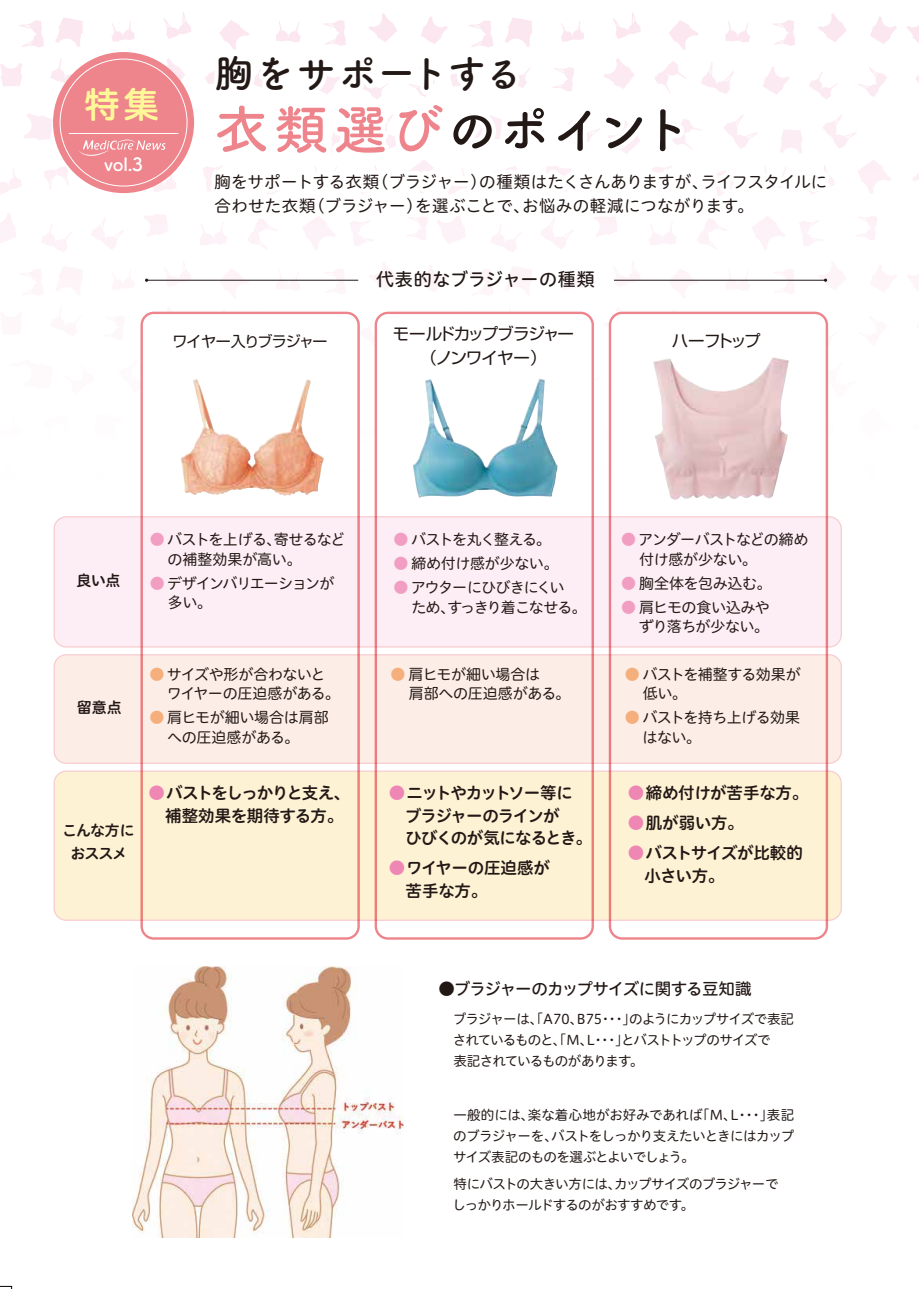
<style>
.page{position:relative;width:919px;height:1289px;background:#fff}
.page>*{position:absolute;margin:0;border:0;box-sizing:border-box;transform-origin:0 0}
.t1{font:700 52.05px "Tsuku A Rd Gothic";letter-spacing:-.07em;color:#221815}
.t2{font:700 39.45px "Tsuku A Rd Gothic";letter-spacing:-.03em;color:#221815}
.t3{font:35.7px "Hiragino UD Sans R Std W6";color:#fff899}
.t4{font:700 18.3px "Tsuku A Rd Gothic";color:#fff}
.t5{font:18px "Hiragino UD Sans R Std W5";letter-spacing:.03em;color:#221815}
.t6{font:16.5px/24px "Hiragino UD Sans R Std W4";letter-spacing:-.005em;color:#221815}
.t7{font:16.5px/22.5px "Hiragino UD Sans R Std W6";letter-spacing:-.04em;color:#221815;text-align:center}
.t8{font:16.5px/22.5px "Hiragino UD Sans R Std W6";letter-spacing:-.065em;color:#221815}
.t9{font:16.5px/24px "Shin Go Pro";letter-spacing:-.07em;color:#221815;text-align:center}
.t10{font:16.5px "Hiragino UD Sans R Std W5";letter-spacing:-.055em;color:#221815}
.t11{font:16.5px/22.5px "Hiragino UD Sans R Std W6";letter-spacing:-.015em;color:#221815}
.t12{font:16.5px "Hiragino UD Sans R Std W6";letter-spacing:-.02em;color:#221815}
.t13{font:15px/19.5px "Hiragino UD Sans R Std W4";letter-spacing:-.035em;color:#221815}
.t14{font:15px/19.5px "Hiragino UD Sans R Std W4";letter-spacing:-.015em;color:#221815}
.t15{font:15px/19.5px "Hiragino UD Sans R Std W4";letter-spacing:-.07em;color:#221815}
.t16{font:15px/19.5px "Hiragino UD Sans R Std W4";letter-spacing:-.075em;color:#221815}
.t17{font:15px "Shin Go Pro";letter-spacing:-.065em;color:#221815}
.t18{font:15px "Hiragino UD Sans R Std W4";letter-spacing:-.085em;color:#221815}
.t19{font:15px/22.5px "Hiragino UD Sans R Std W6";letter-spacing:-.06em;color:#221815;text-align:center}
.t20{font:15px "Hiragino UD Sans R Std W6";letter-spacing:-.035em;color:#221815}
.t21{font:13.5px/21px "Hiragino UD Sans R Std W4";letter-spacing:-.06em;color:#221815}
.s1{font-size:54px;color:#ee858c}
.s2{color:#f19ec2}
.s3{color:#f5af7d}
.s4{color:#ee87b4}
</style>
<div class="page">
<svg style="left:906px;top:26px;width:12px;height:253px"></svg>
<img style="left:181px;top:379px;width:23px;height:116px">
<div style="left:54px;top:517px;width:787px;height:130px;background:#fceef4;border-radius:12px"></div>
<div style="left:54px;top:654px;width:787px;height:109px;background:#fcede6;border-radius:12px"></div>
<div style="left:54px;top:654px;width:787px;height:110px;border:1px solid #ea545e;border-radius:12px"></div>
<div style="left:54px;top:771px;width:787px;height:149px;background:#fef2d5;border-radius:12px"></div>
<div style="left:54px;top:770px;width:787px;height:150px;border:1px solid #ea545e;border-radius:12px"></div>
<hr style="left:146px;top:280px;width:212px;height:1px;background:#221815">
<svg style="left:204px;top:12px;width:631px;height:728px"></svg>
<svg style="left:53px;top:52px;width:141px;height:141px;background:#ef8f95"></svg>
<div style="left:60px;top:59px;width:127px;height:127px;background:#ee858c;border-radius:50%"></div>
<hr style="left:69px;top:133px;width:109px;height:1px;background:#fff">
<svg style="left:79px;top:140px;width:86px;height:16px"></svg>
<img style="left:133px;top:966px;width:270px;height:271px">
<svg style="left:0;top:1285px;width:12px;height:3px"></svg>
<h3 class="t3" style="left:84px;top:78px;width:77px">特集</h3>
<h3 class="t4" style="left:104px;top:150px;width:41px">vol.3</h3>
<h2 class="t2" style="left:215px;top:43px;width:310px">胸をサポートする</h2>
<h1 class="t1" style="left:215px;top:89px;width:479px"><span class="s1">衣類選び</span>のポイント</h1>
<p class="t6" style="left:214px;top:168px;width:614px">胸をサポートする衣類（ブラジャー）の種類はたくさんありますが、ライフスタイルに合わせた衣類（ブラジャー）を選ぶことで、お悩みの軽減につながります。</p>
<h3 class="t5" style="left:376px;top:265px;width:220px">代表的なブラジャーの種類</h3>
<p class="t17" style="left:172px;top:329px;width:156px">ワイヤー入りブラジャー</p>
<p class="t9" style="left:393px;top:319px;width:183px">モールドカップブラジャー（ノンワイヤー）</p>
<p class="t9" style="left:672px;top:326px;width:90px">ハーフトップ</p>
<p class="t20" style="left:76px;top:568px;width:46px">良い点</p>
<p class="t20" style="left:77px;top:696px;width:46px">留意点</p>
<p class="t19" style="left:62px;top:818px;width:74px">こんな方におススメ</p>
<p class="t13" style="left:168px;top:529px;width:179px;text-indent:-18px"><span class="s2">●</span> バストを上げる、寄せるなどの補整効果が高い。</p>
<p class="t16" style="left:168px;top:572px;width:168px;text-indent:-18px"><span class="s2">●</span> デザインバリエーションが多い。</p>
<p class="t13" style="left:167px;top:663px;width:175px;text-indent:-17px"><span class="s3">●</span> サイズや形が合わないとワイヤーの圧迫感がある。</p>
<p class="t14" style="left:167px;top:707px;width:163px;text-indent:-18px"><span class="s3">●</span> 肩ヒモが細い場合は肩部への圧迫感がある。</p>
<p class="t18" style="left:393px;top:528px;width:159px"><span class="s2">●</span> バストを丸く整える。</p>
<p class="t13" style="left:393px;top:553px;width:167px"><span class="s2">●</span> 締め付け感が少ない。</p>
<p class="t15" style="left:411px;top:577px;width:177px;text-indent:-18px"><span class="s2">●</span> アウターにひびきにくい<br>ため、すっきり着こなせる。</p>
<p class="t13" style="left:639px;top:529px;width:171px;text-indent:-18px"><span class="s2">●</span> アンダーバストなどの締め付け感が少ない。</p>
<p class="t13" style="left:621px;top:572px;width:152px"><span class="s2">●</span> 胸全体を包み込む。</p>
<p class="t13" style="left:621px;top:596px;width:150px;text-align:right"><span class="s2">●</span> 肩ヒモの食い込みやずり落ちが少ない。</p>
<p class="t14" style="left:409px;top:663px;width:163px;text-indent:-18px"><span class="s3">●</span> 肩ヒモが細い場合は<br>肩部への圧迫感がある。</p>
<p class="t13" style="left:643px;top:663px;width:159px;text-indent:-18px"><span class="s3">●</span> バストを補整する効果が低い。</p>
<p class="t13" style="left:642px;top:707px;width:159px;text-indent:-18px"><span class="s3">●</span> バストを持ち上げる効果はない。</p>
<p class="t7" style="left:149px;top:780px;width:203px"><span class="s4">●</span>バストをしっかりと支え、補整効果を期待する方。</p>
<p class="t8" style="left:405px;top:780px;width:189px;text-indent:-16px"><span class="s4">●</span>ニットやカットソー等にブラジャーのラインが<br>ひびくのが気になるとき。</p>
<p class="t11" style="left:405px;top:855px;width:146px;text-indent:-17px"><span class="s4">●</span>ワイヤーの圧迫感が苦手な方。</p>
<p class="t12" style="left:628px;top:780px;width:182px"><span class="s4">●</span>締め付けが苦手な方。</p>
<p class="t7" style="left:628px;top:810px;width:118px"><span class="s4">●</span>肌が弱い方。</p>
<p class="t7" style="left:644px;top:840px;width:160px;text-align:left;text-indent:-17px"><span class="s4">●</span>バストサイズが比較的小さい方。</p>
<p class="t10" style="left:438px;top:976px;width:314px">●ブラジャーのカップサイズに関する豆知識</p>
<p class="t21" style="left:452px;top:1007px;width:343px">ブラジャーは、「A70、B75・・・」のようにカップサイズで表記されているものと、「M、L・・・」とバストトップのサイズで<br>表記されているものがあります。</p>
<p class="t21" style="left:453px;top:1103px;width:343px;text-align:justify">一般的には、楽な着心地がお好みであれば「M、L・・・」表記のブラジャーを、バストをしっかり支えたいときにはカップサイズ表記のものを選ぶとよいでしょう。</p>
<p class="t21" style="left:452px;top:1172px;width:327px">特にバストの大きい方には、カップサイズのブラジャーでしっかりホールドするのがおすすめです。</p>
</div>
